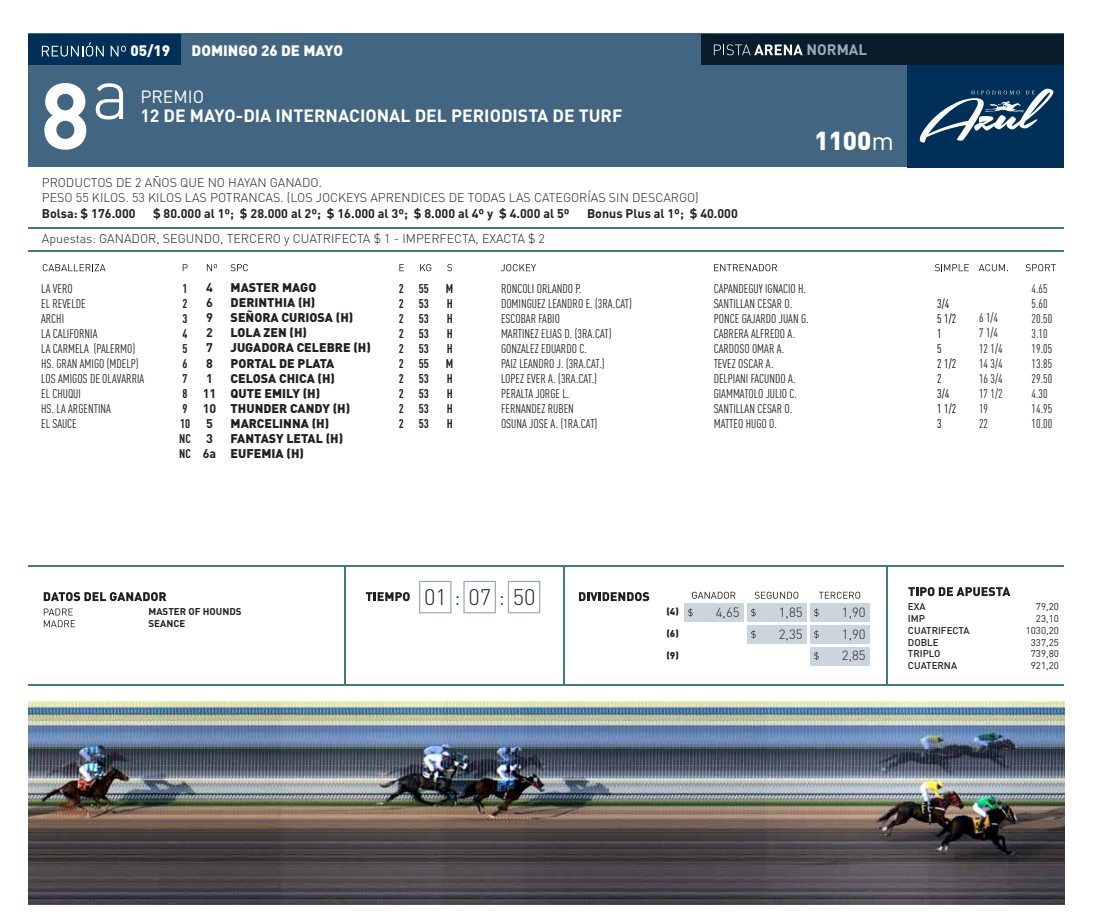
<style>
.page{position:relative;width:1098px;height:922px;background:#fff}
.page>*{position:absolute;margin:0;border:0;box-sizing:border-box;transform-origin:0 0}
.t1{font:700 92px "DIN Pro";color:#fff}
.t2{font:900 25.62px "DIN Pro";color:#fff}
.t3{font:300 22.25px "DIN Pro";color:#231f20}
.t4{font:700 17.62px "DIN Pro";color:#fff}
.t5{font:17.62px "DIN Pro";color:#fff}
.t6{font:900 15px "DIN Pro";color:#fff}
.t7{font:700 15px "DIN Pro";color:#99acbc}
.t8{font:300 13.25px "DIN Pro";color:#231f20}
.t9{font:12.5px/15px "FFDIN Pro Cond";color:#231f20}
.t10{font:300 12.5px/15px "DIN Pro";color:#231f20}
.t11{font:900 12.5px/15px "DIN Pro";color:#231f20}
.t12{font:700 12.5px/15px "DIN Pro";color:#231f20}
.t13{font:700 12.5px/15px "FFDIN Pro Cond";color:#231f20;text-align:justify}
.t14{font:12.5px/15px "FFDIN Pro Cond";color:#000}
.t15{font:500 9.75px/11.8px "DIN Pro";color:#231f20}
.t16{font:9.75px/11.8px "DIN Pro";color:#231f20;text-align:right}
.t17{font:700 9.75px/11.8px "DIN Pro";color:#231f20}
.t18{font:900 9.75px "DIN Pro";color:#231f20}
.s1{font-weight:400}
</style>
<div class="page">
<div style="left:28px;top:33px;width:1036px;height:133px;background:#426682"></div>
<div style="left:908px;top:34px;width:156px;height:134px;background:#003057"></div>
<div style="left:28px;top:34px;width:153px;height:31px;background:#003057"></div>
<div style="left:701px;top:34px;width:363px;height:31px;background:#081c2c"></div>
<hr style="left:28px;top:565px;width:1036px;height:1px;background:#3f7c7d">
<hr style="left:28px;top:684px;width:1036px;height:1px;background:#3f7c7d">
<hr style="left:563px;top:565px;width:1px;height:120px;background:#3f7c7d">
<hr style="left:344px;top:565px;width:1px;height:120px;background:#3f7c7d">
<hr style="left:886px;top:565px;width:1px;height:120px;background:#3f7c7d">
<div style="left:419px;top:580px;width:32px;height:33px;border:1px solid #99acbc"></div>
<div style="left:463px;top:580px;width:33px;height:33px;border:1px solid #99acbc"></div>
<div style="left:508px;top:580px;width:32px;height:33px;border:1px solid #99acbc"></div>
<hr style="left:28px;top:227px;width:1036px;height:1px;background:#3f7c7d">
<hr style="left:28px;top:250px;width:1036px;height:2px;background:#3f7c7d">
<svg style="left:42px;top:42px;width:62px;height:15px"></svg>
<svg style="left:111px;top:46px;width:15px;height:10px"></svg>
<svg style="left:714px;top:44px;width:88px;height:11px"></svg>
<svg style="left:96px;top:83px;width:27px;height:36px"></svg>
<svg style="left:43px;top:264px;width:63px;height:7px"></svg>
<svg style="left:231px;top:264px;width:17px;height:7px"></svg>
<svg style="left:501px;top:264px;width:35px;height:7px"></svg>
<svg style="left:714px;top:264px;width:63px;height:7px"></svg>
<svg style="left:935px;top:264px;width:33px;height:7px"></svg>
<svg style="left:1025px;top:264px;width:30px;height:7px"></svg>
<svg style="left:978px;top:264px;width:27px;height:7px"></svg>
<svg style="left:183px;top:264px;width:5px;height:7px"></svg>
<svg style="left:399px;top:264px;width:5px;height:7px"></svg>
<svg style="left:420px;top:264px;width:11px;height:7px"></svg>
<svg style="left:447px;top:264px;width:5px;height:7px"></svg>
<svg style="left:207px;top:264px;width:10px;height:7px"></svg>
<svg style="left:366px;top:592px;width:44px;height:9px"></svg>
<svg style="left:44px;top:592px;width:122px;height:9px"></svg>
<svg style="left:579px;top:592px;width:70px;height:9px"></svg>
<svg style="left:908px;top:587px;width:102px;height:9px"></svg>
<svg style="left:692px;top:591px;width:43px;height:7px"></svg>
<svg style="left:754px;top:591px;width:44px;height:7px"></svg>
<svg style="left:818px;top:591px;width:42px;height:7px"></svg>
<div style="left:684px;top:603px;width:59px;height:18px;background:#ccd5dd"></div>
<svg style="left:688px;top:608px;width:4px;height:8px"></svg>
<div style="left:747px;top:603px;width:59px;height:18px;background:#ccd5dd"></div>
<svg style="left:751px;top:608px;width:4px;height:8px"></svg>
<div style="left:810px;top:603px;width:59px;height:18px;background:#ccd5dd"></div>
<svg style="left:814px;top:608px;width:4px;height:8px"></svg>
<div style="left:747px;top:624px;width:59px;height:19px;background:#ccd5dd"></div>
<svg style="left:751px;top:630px;width:4px;height:8px"></svg>
<div style="left:810px;top:624px;width:59px;height:19px;background:#ccd5dd"></div>
<svg style="left:814px;top:630px;width:4px;height:8px"></svg>
<div style="left:810px;top:646px;width:59px;height:19px;background:#ccd5dd"></div>
<svg style="left:814px;top:651px;width:4px;height:9px"></svg>
<svg style="left:44px;top:608px;width:31px;height:19px"></svg>
<svg style="left:919px;top:89px;width:134px;height:53px"></svg>
<img style="left:28px;top:701px;width:1036px;height:203px">
<p class="t6" style="left:130px;top:38px;width:41px">05/19</p>
<p class="t6" style="left:192px;top:38px;width:153px">DOMINGO 26 DE MAYO</p>
<p class="t7" style="left:806px;top:37px;width:62px">NORMAL</p>
<h1 class="t1" style="left:40px;top:39px;width:51px">8</h1>
<h3 class="t5" style="left:140px;top:84px;width:65px">PREMIO</h3>
<h3 class="t4" style="left:140px;top:100px;width:483px">12 DE MAYO-DIA INTERNACIONAL DEL PERIODISTA DE TURF</h3>
<p class="t10" style="left:42px;top:174px;width:658px">PRODUCTOS DE 2 AÑOS QUE NO HAYAN GANADO.<br>PESO 55 KILOS. 53 KILOS LAS POTRANCAS. (LOS JOCKEYS APRENDICES DE TODAS LAS CATEGORÍAS SIN DESCARGO)</p>
<p class="t12" style="left:42px;top:205px;width:95px">Bolsa: $ 176.000</p>
<p class="t12" style="left:153px;top:205px;width:418px">$ 80.000 al 1º; $ 28.000 al 2º; $ 16.000 al 3º; $ 8.000 al 4º y $ 4.000 al 5º</p>
<p class="t12" style="left:587px;top:205px;width:152px">Bonus Plus al 1º; $ 40.000</p>
<p class="t10" style="left:42px;top:230px;width:504px">Apuestas: GANADOR, SEGUNDO, TERCERO y CUATRIFECTA $ 1 - IMPERFECTA, EXACTA $ 2</p>
<h2 class="t2" style="left:814px;top:118px;width:81px">1100<span class="s1">m</span></h2>
<p class="t9" style="left:41px;top:280px;width:105px">LA VERO<br>EL REVELDE<br>ARCHI<br>LA CALIFORNIA<br>LA CARMELA (PALERMO)<br>HS. GRAN AMIGO (MDELP)<br>LOS AMIGOS DE OLAVARRIA<br>EL CHUQUI<br>HS. LA ARGENTINA<br>EL SAUCE</p>
<p class="t13" style="left:179px;top:280px;width:13px;text-align:left">1<br>2<br>3<br>4<br>5<br>6<br>7<br>8<br>9<br>10<br>NC<br>NC</p>
<p class="t12" style="left:203px;top:279px;width:15px">4<br>6<br>9<br>2<br>7<br>8<br>1<br>11<br>10<br>5<br>3<br>6a</p>
<p class="t11" style="left:231px;top:279px;width:142px">MASTER MAGO<br>DERINTHIA (H)<br>SEÑORA CURIOSA (H)<br>LOLA ZEN (H)<br>JUGADORA CELEBRE (H)<br>PORTAL DE PLATA<br>CELOSA CHICA (H)<br>QUTE EMILY (H)<br>THUNDER CANDY (H)<br>MARCELINNA (H)<br>FANTASY LETAL (H)<br>EUFEMIA (H)</p>
<p class="t13" style="left:399px;top:280px;width:7px">2<br>2<br>2<br>2<br>2<br>2<br>2<br>2<br>2<br>2</p>
<p class="t13" style="left:419px;top:280px;width:12px">55<br>53<br>53<br>53<br>53<br>55<br>53<br>53<br>53<br>53</p>
<p class="t13" style="left:446px;top:280px;width:9px">M H H H H M H H H H</p>
<p class="t9" style="left:501px;top:280px;width:132px">RONCOLI ORLANDO P.<br>DOMINGUEZ LEANDRO E. (3RA.CAT)<br>ESCOBAR FABIO<br>MARTINEZ ELIAS D. (3RA.CAT)<br>GONZALEZ EDUARDO C.<br>PAIZ LEANDRO J. (3RA.CAT.)<br>LOPEZ EVER A. (3RA.CAT.)<br>PERALTA JORGE L.<br>FERNANDEZ RUBEN<br>OSUNA JOSE A. (1RA.CAT)</p>
<p class="t9" style="left:713px;top:280px;width:97px">CAPANDEGUY IGNACIO H.<br>SANTILLAN CESAR O.<br>PONCE GAJARDO JUAN G.<br>CABRERA ALFREDO A.<br>CARDOSO OMAR A.<br>TEVEZ OSCAR A.<br>DELPIANI FACUNDO A.<br>GIAMMATOLO JULIO C.<br>SANTILLAN CESAR O.<br>MATTEO HUGO O.</p>
<p class="t14" style="left:937px;top:295px;width:21px">3/4<br>5 1/2<br>1<br>5<br>2 1/2<br>2<br>3/4<br>1 1/2<br>3</p>
<p class="t9" style="left:979px;top:309px;width:25px">6 1/4<br>7 1/4<br>12 1/4<br>14 3/4<br>16 3/4<br>17 1/2<br>19<br>22</p>
<p class="t9" style="left:1031px;top:280px;width:22px">4.65<br>5.60<br>20.50<br>3.10<br>19.05<br>13.85<br>29.50<br>4.30<br>14.95<br>10.00</p>
<h3 class="t3" style="left:424px;top:579px;width:113px">01 07 50</h3>
<p class="t17" style="left:148px;top:604px;width:95px">MASTER OF HOUNDS<br>SEANCE</p>
<p class="t16" style="left:1025px;top:600px;width:35px">79,20<br>23,10<br>1030,20<br>337,25<br>739,80<br>921,20</p>
<p class="t15" style="left:908px;top:600px;width:63px">EXA<br>IMP<br>CUATRIFECTA<br>DOBLE<br>TRIPLO<br>CUATERNA</p>
<p class="t18" style="left:666px;top:603px;width:14px">(4)</p>
<p class="t8" style="left:716px;top:602px;width:25px">4,65</p>
<p class="t8" style="left:779px;top:602px;width:25px">1,85</p>
<p class="t8" style="left:841px;top:602px;width:25px">1,90</p>
<p class="t18" style="left:666px;top:625px;width:14px">(6)</p>
<p class="t8" style="left:779px;top:623px;width:25px">2,35</p>
<p class="t8" style="left:841px;top:623px;width:25px">1,90</p>
<p class="t18" style="left:666px;top:647px;width:14px">(9)</p>
<p class="t8" style="left:841px;top:645px;width:25px">2,85</p>
</div>
